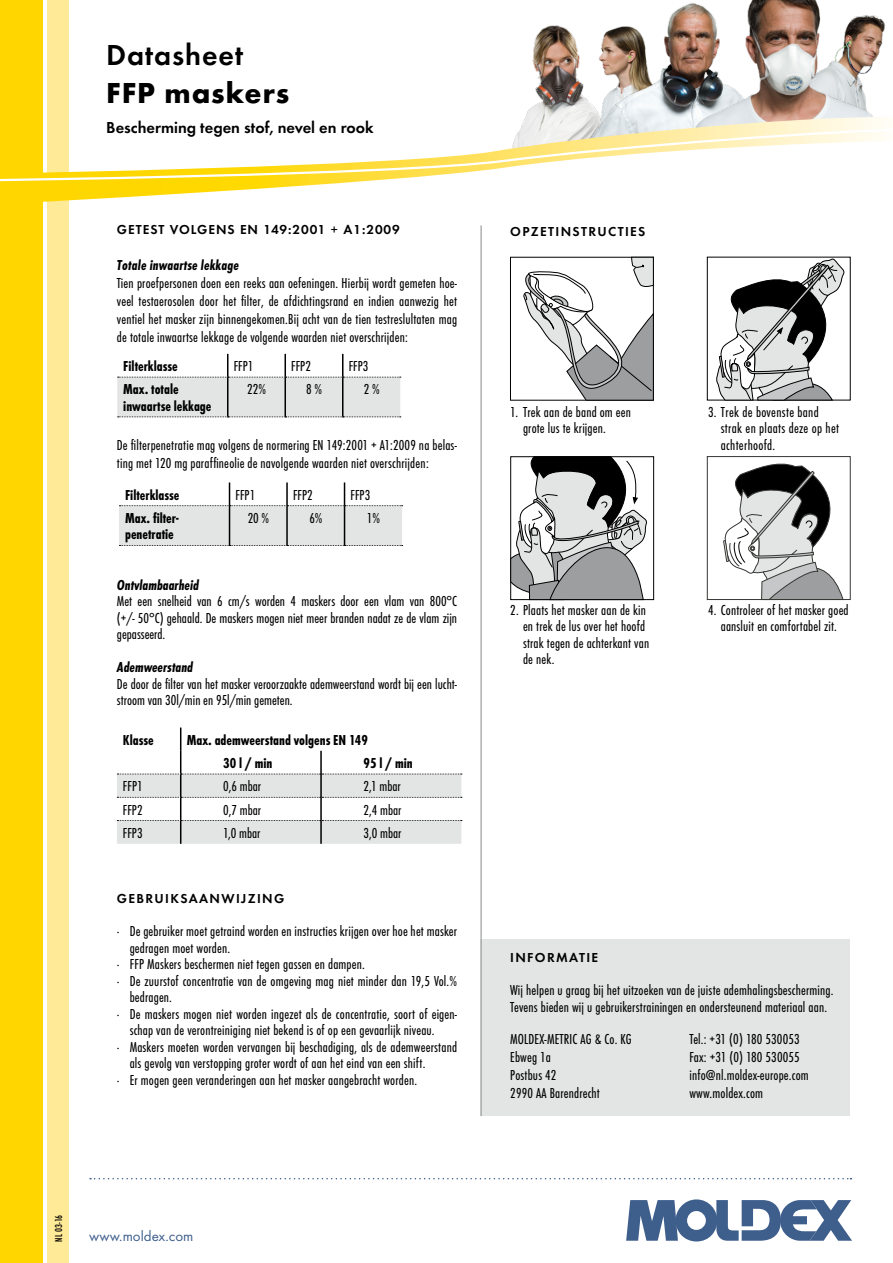
<style>
.page{position:relative;width:893px;height:1263px;background:#fff}
.page>*{position:absolute;margin:0;border:0;box-sizing:border-box;transform-origin:0 0}
.t1{font:700 30px "Futura TCE";letter-spacing:.03em;color:#000}
.t2{font:30px "Futura TCE Dem";letter-spacing:.03em;color:#000}
.t3{font:16.5px "Futura TCE Dem";color:#000}
.t4{font:15px/16.5px "Futura TCE Boo Con";letter-spacing:.01em;color:#000}
.t5{font:15px/16.5px "Futura TCE Bol Con";color:#000}
.t6{font:15px "Futura TCE Bol Con Obl";color:#000}
.t7{font:15px "Futura TCE Boo";color:#3e5e8c}
.t8{font:13.5px "Futura TCE Dem";letter-spacing:.1em;color:#000}
.t9{font:13.5px "Futura TCE Dem";letter-spacing:.07em;color:#000}
.t10{font:10.5px "Futura TCE Med Con";color:#000}
</style>
<div class="page">
<img style="left:526px;top:25px;width:46px;height:92px">
<img style="left:875px;top:15px;width:10px;height:46px">
<img style="left:572px;top:4px;width:116px;height:113px">
<img style="left:688px;top:0;width:187px;height:117px">
<div style="left:48px;top:0;width:21px;height:1263px;background:#ffea97"></div>
<div style="left:0;top:0;width:43px;height:1263px;background:#ffd600"></div>
<svg style="left:43px;top:117px;width:841px;height:87px"></svg>
<svg style="left:90px;top:1178px;width:761px;height:1px"></svg>
<svg style="left:626px;top:1199px;width:226px;height:42px"></svg>
<svg style="left:0;top:127px;width:884px;height:55px"></svg>
<div style="left:480px;top:939px;width:370px;height:177px;background:#e3e4e4"></div>
<hr style="left:480px;top:225px;width:2px;height:891px;background:#9c9e9f">
<svg style="left:523px;top:256px;width:131px;height:145px"></svg>
<svg style="left:510px;top:456px;width:138px;height:145px"></svg>
<div style="left:707px;top:257px;width:143px;height:143px;border:1px solid #000"></div>
<svg style="left:714px;top:257px;width:132px;height:144px"></svg>
<div style="left:707px;top:456px;width:143px;height:144px;border:1px solid #353733"></div>
<svg style="left:723px;top:463px;width:121px;height:138px"></svg>
<svg style="left:117px;top:727px;width:345px;height:117px"></svg>
<hr style="left:320px;top:751px;width:2px;height:23px;background:#000">
<hr style="left:320px;top:774px;width:2px;height:23px;background:#000">
<hr style="left:320px;top:797px;width:2px;height:23px;background:#000">
<hr style="left:320px;top:820px;width:2px;height:24px;background:#000">
<svg style="left:117px;top:354px;width:284px;height:63px"></svg>
<svg style="left:119px;top:482px;width:284px;height:64px"></svg>
<h1 class="t2" style="left:106px;top:37px;width:139px">Datasheet</h1>
<h1 class="t1" style="left:106px;top:74px;width:185px">FFP maskers</h1>
<p class="t3" style="left:106px;top:117px;width:269px">Bescherming tegen stof, nevel en rook</p>
<p class="t9" style="left:117px;top:221px;width:284px">GETEST VOLGENS EN 149:2001 + A1:2009</p>
<p class="t6" style="left:117px;top:256px;width:124px">Totale inwaartse lekkage</p>
<p class="t4" style="left:117px;top:274px;width:342px;line-height:18px;text-align:justify">Tien proefpersonen doen een reeks aan oefeningen. Hierbij wordt gemeten hoe&shy;veel testaerosolen door het filter, de afdichtingsrand en indien aanwezig het ventiel het masker zijn binnengekomen.Bij acht van de tien testreslultaten mag de totale inwaartse lekkage de volgende waarden niet overschrijden:</p>
<p class="t5" style="left:123px;top:358px;width:56px">Filterklasse</p>
<p class="t4" style="left:234px;top:358px;width:21px">FFP1</p>
<p class="t4" style="left:291px;top:358px;width:21px">FFP2</p>
<p class="t4" style="left:349px;top:358px;width:21px">FFP3</p>
<p class="t5" style="left:123px;top:381px;width:90px">Max. totale inwaartse lekkage</p>
<p class="t4" style="left:247px;top:381px;width:20px">22%</p>
<p class="t4" style="left:306px;top:381px;width:17px">8 %</p>
<p class="t4" style="left:364px;top:381px;width:17px">2 %</p>
<p class="t4" style="left:117px;top:436px;width:342px;line-height:18px">De filterpenetratie mag volgens de normering EN 149:2001 + A1:2009 na belas&shy;ting met 120 mg paraffineolie de navolgende waarden niet overschrijden:</p>
<p class="t5" style="left:125px;top:486px;width:56px">Filterklasse</p>
<p class="t4" style="left:236px;top:487px;width:21px">FFP1</p>
<p class="t4" style="left:293px;top:487px;width:21px">FFP2</p>
<p class="t4" style="left:351px;top:487px;width:21px">FFP3</p>
<p class="t5" style="left:125px;top:510px;width:55px">Max. filter&shy;penetratie</p>
<p class="t4" style="left:248px;top:510px;width:23px">20 %</p>
<p class="t4" style="left:309px;top:510px;width:15px">6%</p>
<p class="t4" style="left:367px;top:510px;width:15px">1%</p>
<p class="t6" style="left:117px;top:576px;width:83px">Ontvlambaarheid</p>
<p class="t4" style="left:117px;top:593px;width:342px;text-align:justify">Met een snelheid van 6 cm/s worden 4 maskers door een vlam van 800°C (+/- 50°C) gehaald. De maskers mogen niet meer branden nadat ze de vlam zijn gepasseerd.</p>
<p class="t6" style="left:117px;top:658px;width:78px">Ademweerstand</p>
<p class="t4" style="left:117px;top:675px;width:342px">De door de filter van het masker veroorzaakte ademweerstand wordt bij een lucht&shy;stroom van 30l/min en 95l/min gemeten.</p>
<p class="t5" style="left:123px;top:731px;width:32px">Klasse</p>
<p class="t5" style="left:223px;top:728px;width:146px;line-height:23.2px;text-indent:-37px">Max. ademweerstand volgens EN 149<br>30 l / min</p>
<p class="t5" style="left:364px;top:755px;width:51px">95 l / min</p>
<p class="t4" style="left:123px;top:778px;width:21px">FFP1</p>
<p class="t4" style="left:223px;top:778px;width:39px">0,6 mbar</p>
<p class="t4" style="left:364px;top:778px;width:39px">2,1 mbar</p>
<p class="t4" style="left:123px;top:801px;width:21px">FFP2</p>
<p class="t4" style="left:223px;top:801px;width:39px">0,7 mbar</p>
<p class="t4" style="left:364px;top:801px;width:39px">2,4 mbar</p>
<p class="t4" style="left:123px;top:825px;width:21px">FFP3</p>
<p class="t4" style="left:223px;top:825px;width:39px">1,0 mbar</p>
<p class="t4" style="left:364px;top:825px;width:39px">3,0 mbar</p>
<p class="t8" style="left:117px;top:890px;width:169px">GEBRUIKSAANWIJZING</p>
<p class="t4" style="left:117px;top:923px;width:342px">· De gebruiker moet getraind worden en instructies krijgen over hoe het masker</p>
<p class="t4" style="left:130px;top:939px;width:102px">gedragen moet worden.</p>
<p class="t4" style="left:117px;top:956px;width:249px">· FFP Maskers beschermen niet tegen gassen en dampen.</p>
<p class="t4" style="left:117px;top:972px;width:342px">· De zuurstof concentratie van de omgeving mag niet minder dan 19,5 Vol.%</p>
<p class="t4" style="left:130px;top:989px;width:44px">bedragen.</p>
<p class="t4" style="left:117px;top:1005px;width:342px">· De maskers mogen niet worden ingezet als de concentratie, soort of eigen-</p>
<p class="t4" style="left:130px;top:1022px;width:307px">schap van de verontreiniging niet bekend is of op een gevaarlijk niveau.</p>
<p class="t4" style="left:117px;top:1038px;width:342px">· Maskers moeten worden vervangen bij beschadiging, als de ademweerstand</p>
<p class="t4" style="left:130px;top:1055px;width:297px">als gevolg van verstopping groter wordt of aan het eind van een shift.</p>
<p class="t4" style="left:117px;top:1071px;width:302px">· Er mogen geen veranderingen aan het masker aangebracht worden.</p>
<p class="t10" style="left:53px;top:1242px;width:29px;rotate:-90deg">NL 03-16</p>
<p class="t7" style="left:89px;top:1227px;width:106px">www.moldex.com</p>
<p class="t8" style="left:510px;top:223px;width:137px">OPZETINSTRUCTIES</p>
<p class="t4" style="left:523px;top:404px;width:110px;text-indent:-13px">1. Trek aan de band om een grote lus te krijgen.</p>
<p class="t4" style="left:721px;top:404px;width:120px;text-indent:-13px">3. Trek de bovenste band strak en plaats deze op het achterhoofd.</p>
<p class="t4" style="left:523px;top:602px;width:128px;text-indent:-13px">2. Plaats het masker aan de kin en trek de lus over het hoofd strak tegen de achterkant van de nek.</p>
<p class="t4" style="left:708px;top:602px;width:142px;text-align:center">4. Controleer of het masker goed aansluit en comfortabel zit.</p>
<p class="t8" style="left:510px;top:950px;width:90px">INFORMATIE</p>
<p class="t4" style="left:510px;top:982px;width:325px">Wij helpen u graag bij het uitzoeken van de juiste ademhalingsbescherming.<br>Tevens bieden wij u gebruikerstrainingen en ondersteunend materiaal aan.</p>
<p class="t4" style="left:510px;top:1030px;width:123px;line-height:18px">MOLDEX-METRIC AG &amp; Co. KG<br>Ebweg 1a<br>Postbus 42<br>2990 AA Barendrecht</p>
<p class="t4" style="left:689px;top:1030px;width:121px;line-height:18px">Tel.: +31 (0) 180 530053<br>Fax: +31 (0) 180 530055 info@nl.moldex-europe.com www.moldex.com</p>
</div>
